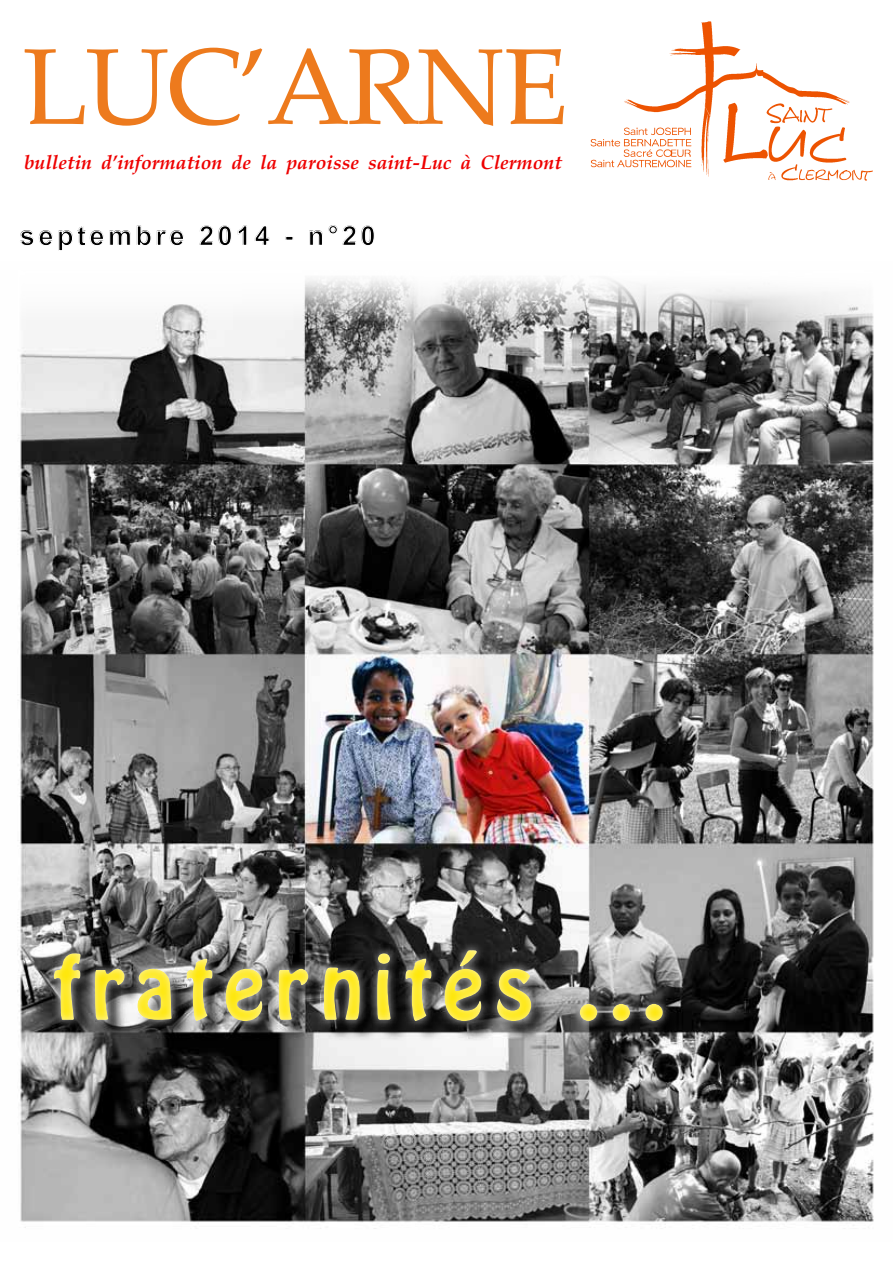
<style>
.page{position:relative;width:893px;height:1263px;background:#fff}
.page>*{position:absolute;margin:0;border:0;box-sizing:border-box;transform-origin:0 0}
.t1{font:108px "Palatino Linotype";letter-spacing:-.03em;color:#ed7a1d}
.t2{font:78px "Hobo Std";letter-spacing:.13em;color:#fee600}
.t3{font:700 27px "Arial";letter-spacing:.13em;color:#000}
.t4{font:italic 700 19.5px "Palatino Linotype";color:#e00}
</style>
<div class="page">
<img style="left:17px;top:321px;width:857px;height:908px">
<svg style="left:156px;top:140px;width:718px;height:181px"></svg>
<svg style="left:156px;top:225px;width:28px;height:21px"></svg>
<svg style="left:199px;top:225px;width:33px;height:21px"></svg>
<svg style="left:238px;top:225px;width:10px;height:21px"></svg>
<svg style="left:254px;top:225px;width:16px;height:21px"></svg>
<svg style="left:286px;top:236px;width:7px;height:4px"></svg>
<svg style="left:309px;top:225px;width:66px;height:21px"></svg>
<div style="left:44px;top:932px;width:721px;height:114px;background:#fff;opacity:.75"></div>
<svg style="left:591px;top:21px;width:282px;height:160px"></svg>
<h1 class="t1" style="left:23px;top:10px;width:547px">LUC’ARNE</h1>
<p class="t4" style="left:24px;top:148px;width:539px">bulletin d’information de la paroisse saint-Luc à Clermont</p>
<h3 class="t3" style="left:20px;top:218px;width:357px">septembre 2014 - n°20</h3>
<h2 class="t2" style="left:53px;top:934px;width:613px">FRATERNITÉS ...</h2>
</div>
